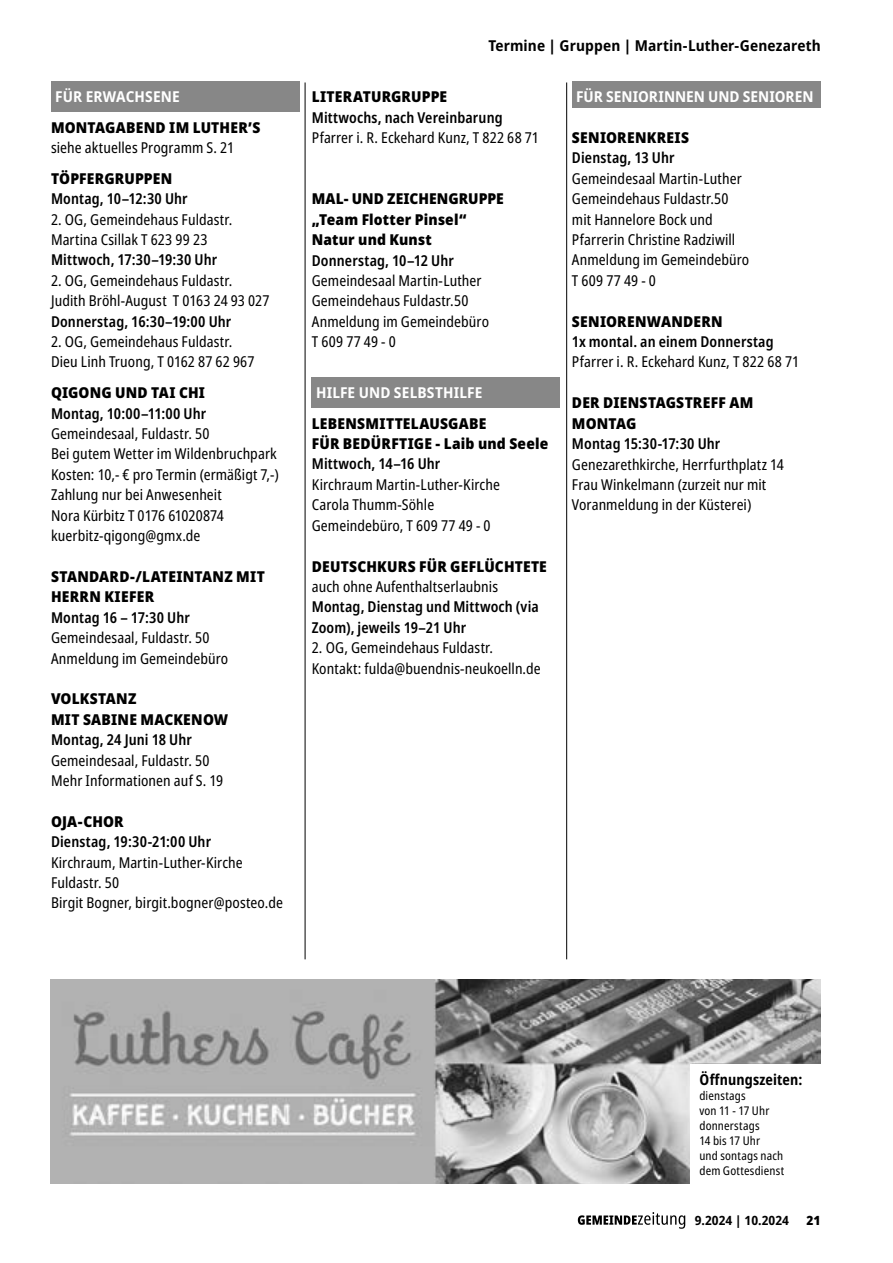
<style>
.page{position:relative;width:893px;height:1263px;background:#fff}
.page>*{position:absolute;margin:0;border:0;box-sizing:border-box;transform-origin:0 0}
.t1{font:condensed 15px/20.4px "Noto Sans";letter-spacing:.005em;color:#000}
.t2{font:600 condensed 15px/20.4px "Noto Sans";letter-spacing:.01em;color:#000}
.t3{font:900 semi-condensed 15px/20.4px "Noto Sans";letter-spacing:.015em;color:#000}
.t4{font:700 semi-condensed 15px "Noto Sans";letter-spacing:.005em;color:#fff}
.t5{font:700 semi-condensed 15px "Noto Sans";letter-spacing:.01em;color:#000}
.t6{font:700 condensed 15px "Noto Sans";letter-spacing:.01em;color:#000}
.t7{font:700 semi-condensed 12.75px "Noto Sans";color:#000}
.t8{font:900 semi-condensed 12.75px "Noto Sans";color:#000}
.t9{font:condensed 12px/15px "Noto Sans";letter-spacing:.015em;color:#000}
</style>
<div class="page">
<svg style="left:578px;top:1212px;width:107px;height:17px"></svg>
<div style="left:51px;top:82px;width:248px;height:30px;background:#878787"></div>
<div style="left:312px;top:378px;width:248px;height:30px;background:#878787"></div>
<div style="left:572px;top:81px;width:248px;height:26px;background:#878787"></div>
<img style="left:51px;top:980px;width:770px;height:204px">
<hr style="left:305px;top:82px;width:1px;height:877px;background:#000">
<hr style="left:566px;top:82px;width:1px;height:877px;background:#000">
<div style="left:691px;top:1064px;width:130px;height:120px;background:#fff"></div>
<p class="t4" style="left:55px;top:86px;width:126px">FÜR ERWACHSENE</p>
<p class="t3" style="left:51px;top:117px;width:211px">MONTAGABEND IM LUTHER’S</p>
<p class="t1" style="left:51px;top:138px;width:185px">siehe aktuelles Programm S. 21</p>
<p class="t3" style="left:51px;top:168px;width:123px">TÖPFERGRUPPEN</p>
<p class="t2" style="left:51px;top:189px;width:138px">Montag, 10–12:30 Uhr</p>
<p class="t1" style="left:51px;top:209px;width:183px">2. OG, Gemeindehaus Fuldastr.<br>Martina Csillak T 623 99 23</p>
<p class="t2" style="left:51px;top:250px;width:168px">Mittwoch, 17:30–19:30 Uhr</p>
<p class="t1" style="left:51px;top:271px;width:220px">2. OG, Gemeindehaus Fuldastr.<br>Judith Bröhl-August T 0163 24 93 027</p>
<p class="t2" style="left:51px;top:311px;width:182px">Donnerstag, 16:30–19:00 Uhr</p>
<p class="t1" style="left:51px;top:332px;width:205px">2. OG, Gemeindehaus Fuldastr.<br>Dieu Linh Truong, T 0162 87 62 967</p>
<p class="t3" style="left:51px;top:382px;width:156px">QIGONG UND TAI CHI</p>
<p class="t2" style="left:51px;top:403px;width:157px">Montag, 10:00–11:00 Uhr</p>
<p class="t1" style="left:51px;top:424px;width:229px">Gemeindesaal, Fuldastr. 50<br>Bei gutem Wetter im Wildenbruchpark<br>Kosten: 10,- € pro Termin (ermäßigt 7,-)<br>Zahlung nur bei Anwesenheit<br>Nora Kürbitz T 0176 61020874 kuerbitz-qigong@gmx.de</p>
<p class="t3" style="left:51px;top:566px;width:215px">STANDARD-/LATEINTANZ MIT<br>HERRN KIEFER</p>
<p class="t2" style="left:51px;top:607px;width:140px">Montag 16 – 17:30 Uhr</p>
<p class="t1" style="left:51px;top:628px;width:179px">Gemeindesaal, Fuldastr. 50<br>Anmeldung im Gemeindebüro</p>
<p class="t3" style="left:51px;top:689px;width:179px">VOLKSTANZ<br>MIT SABINE MACKENOW</p>
<p class="t2" style="left:51px;top:730px;width:142px">Montag, 24 Juni 18 Uhr</p>
<p class="t1" style="left:51px;top:750px;width:174px">Gemeindesaal, Fuldastr. 50<br>Mehr Informationen auf S. 19</p>
<p class="t3" style="left:51px;top:811px;width:74px">OJA-CHOR</p>
<p class="t2" style="left:51px;top:832px;width:162px">Dienstag, 19:30-21:00 Uhr</p>
<p class="t1" style="left:51px;top:852px;width:233px">Kirchraum, Martin-Luther-Kirche<br>Fuldastr. 50<br>Birgit Bogner, birgit.bogner@posteo.de</p>
<p class="t5" style="left:488px;top:35px;width:334px">Termine | Gruppen | Martin-Luther-Genezareth</p>
<p class="t3" style="left:312px;top:87px;width:137px">LITERATURGRUPPE</p>
<p class="t2" style="left:312px;top:107px;width:192px">Mittwochs, nach Vereinbarung</p>
<p class="t1" style="left:312px;top:128px;width:229px">Pfarrer i. R. Eckehard Kunz, T 822 68 71</p>
<p class="t3" style="left:312px;top:189px;width:194px">MAL- UND ZEICHENGRUPPE „Team Flotter Pinsel“<br>Natur und Kunst</p>
<p class="t2" style="left:312px;top:250px;width:144px">Donnerstag, 10–12 Uhr</p>
<p class="t1" style="left:312px;top:271px;width:179px">Gemeindesaal Martin-Luther<br>Gemeindehaus Fuldastr.50<br>Anmeldung im Gemeindebüro<br>T 609 77 49 - 0</p>
<p class="t4" style="left:316px;top:382px;width:168px">HILFE UND SELBSTHILFE</p>
<p class="t3" style="left:312px;top:413px;width:238px">LEBENSMITTELAUSGABE<br>FÜR BEDÜRFTIGE - Laib und Seele</p>
<p class="t2" style="left:312px;top:454px;width:130px">Mittwoch, 14–16 Uhr</p>
<p class="t1" style="left:312px;top:475px;width:190px">Kirchraum Martin-Luther-Kirche<br>Carola Thumm-Söhle<br>Gemeindebüro, T 609 77 49 - 0</p>
<p class="t3" style="left:312px;top:556px;width:237px">DEUTSCHKURS FÜR GEFLÜCHTETE</p>
<p class="t1" style="left:312px;top:577px;width:188px">auch ohne Aufenthaltserlaubnis</p>
<p class="t2" style="left:312px;top:597px;width:228px">Montag, Dienstag und Mittwoch (via<br>Zoom), jeweils 19–21 Uhr</p>
<p class="t1" style="left:312px;top:638px;width:230px">2. OG, Gemeindehaus Fuldastr.<br>Kontakt: fulda@buendnis-neukoelln.de</p>
<p class="t4" style="left:576px;top:86px;width:239px">FÜR SENIORINNEN UND SENIOREN</p>
<p class="t3" style="left:572px;top:127px;width:119px">SENIORENKREIS</p>
<p class="t2" style="left:572px;top:148px;width:104px">Dienstag, 13 Uhr</p>
<p class="t1" style="left:572px;top:168px;width:179px">Gemeindesaal Martin-Luther<br>Gemeindehaus Fuldastr.50 mit Hannelore Bock und<br>Pfarrerin Christine Radziwill<br>Anmeldung im Gemeindebüro<br>T 609 77 49 - 0</p>
<p class="t3" style="left:572px;top:311px;width:152px">SENIORENWANDERN</p>
<p class="t2" style="left:572px;top:332px;width:203px">1x montal. an einem Donnerstag</p>
<p class="t1" style="left:572px;top:352px;width:229px">Pfarrer i. R. Eckehard Kunz, T 822 68 71</p>
<p class="t3" style="left:572px;top:393px;width:183px">DER DIENSTAGSTREFF AM<br>MONTAG</p>
<p class="t2" style="left:572px;top:434px;width:150px">Montag 15:30-17:30 Uhr</p>
<p class="t1" style="left:572px;top:454px;width:213px">Genezarethkirche, Herrfurthplatz 14<br>Frau Winkelmann (zurzeit nur mit<br>Voranmeldung in der Küsterei)</p>
<p class="t6" style="left:700px;top:1069px;width:104px">Öffnungszeiten:</p>
<p class="t9" style="left:699px;top:1089px;width:86px">dienstags<br>von 11 - 17 Uhr donnerstags<br>14 bis 17 Uhr<br>und sontags nach dem Gottesdienst</p>
<p class="t7" style="left:695px;top:1211px;width:96px">9.2024 | 10.2024</p>
<p class="t8" style="left:807px;top:1210px;width:16px">21</p>
</div>
